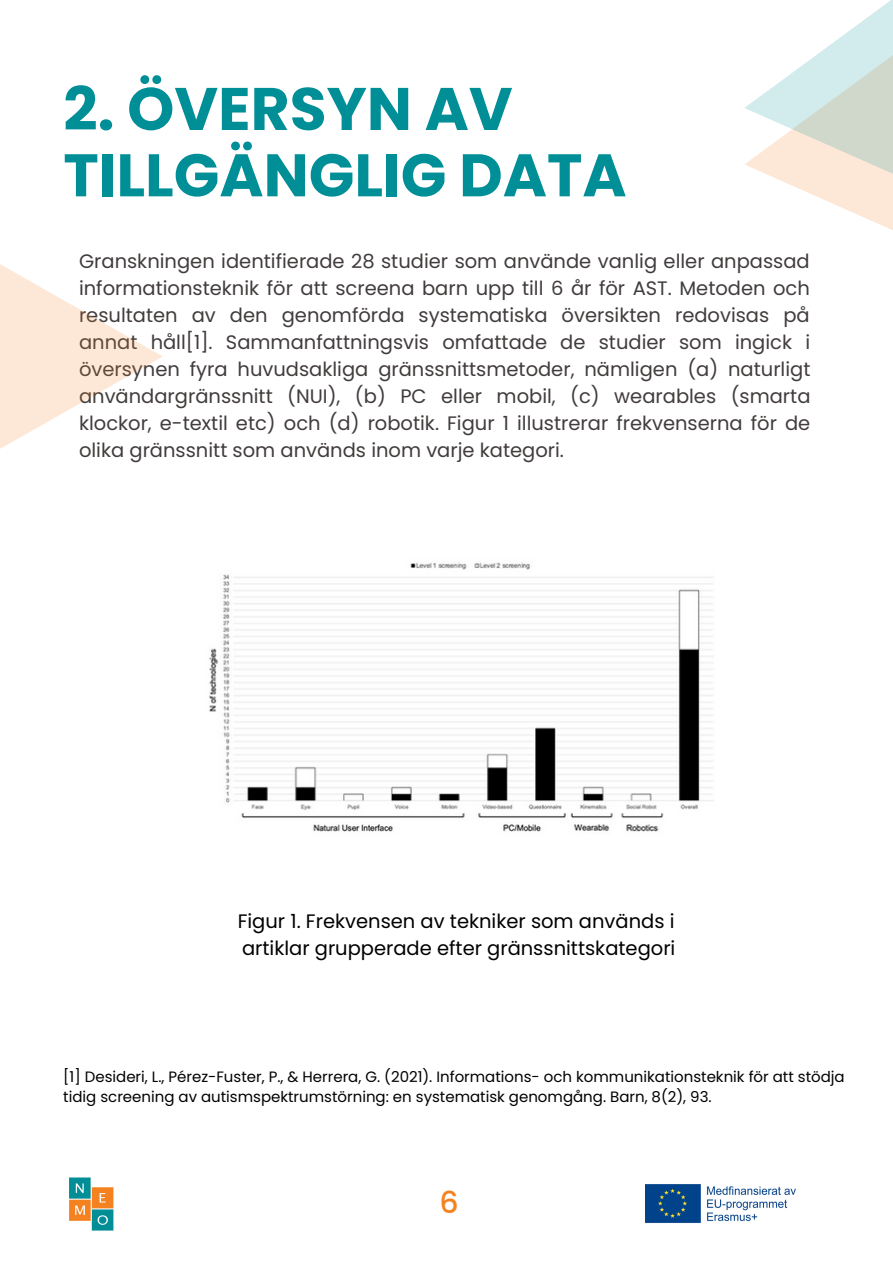
<style>
.page{position:relative;width:893px;height:1264px;background:#fff}
.page>*{position:absolute;margin:0;border:0;box-sizing:border-box;transform-origin:0 0}
.t1{font:700 60px/66.3px "Poppins";color:#008e97}
.t2{font:500 30px "Poppins";color:#f58220}
.t3{font:19.5px/27px "Poppins";color:#423c3c;text-align:justify}
.t4{font:19.5px/27px "Poppins";color:#000}
.t5{font:15px/20.2px "Poppins";color:#000}
</style>
<div class="page">
<svg style="left:0;top:264px;width:163px;height:185px"></svg>
<img style="left:69px;top:1177px;width:45px;height:54px">
<svg style="left:745px;top:0;width:147px;height:230px"></svg>
<img style="left:209px;top:562px;width:504px;height:270px">
<img style="left:646px;top:1184px;width:150px;height:39px">
<h1 class="t1" style="left:63px;top:76px;width:564px">2. ÖVERSYN AV<br>TILLGÄNGLIG DATA</h1>
<p class="t3" style="left:79px;top:247px;width:733px">Granskningen identifierade 28 studier som använde vanlig eller anpassad informationsteknik för att screena barn upp till 6 år för AST. Metoden och resultaten av den genomförda systematiska översikten redovisas på annat håll[1]. Sammanfattningsvis omfattade de studier som ingick i översynen fyra huvudsakliga gränssnittsmetoder, nämligen (a) naturligt användargränssnitt (NUI), (b) PC eller mobil, (c) wearables (smarta klockor, e-textil etc) och (d) robotik. Figur 1 illustrerar frekvenserna för de olika gränssnitt som används inom varje kategori.</p>
<p class="t4" style="left:238px;top:907px;width:439px">Figur 1. Frekvensen av tekniker som används i artiklar grupperade efter gränssnittskategori</p>
<p class="t5" style="left:63px;top:1066px;width:782px">[1] Desideri, L., Pérez-Fuster, P., &amp; Herrera, G. (2021). Informations- och kommunikationsteknik för att stödja tidig screening av autismspektrumstörning: en systematisk genomgång. Barn, 8(2), 93.</p>
<h2 class="t2" style="left:439px;top:1181px;width:21px">6</h2>
</div>
